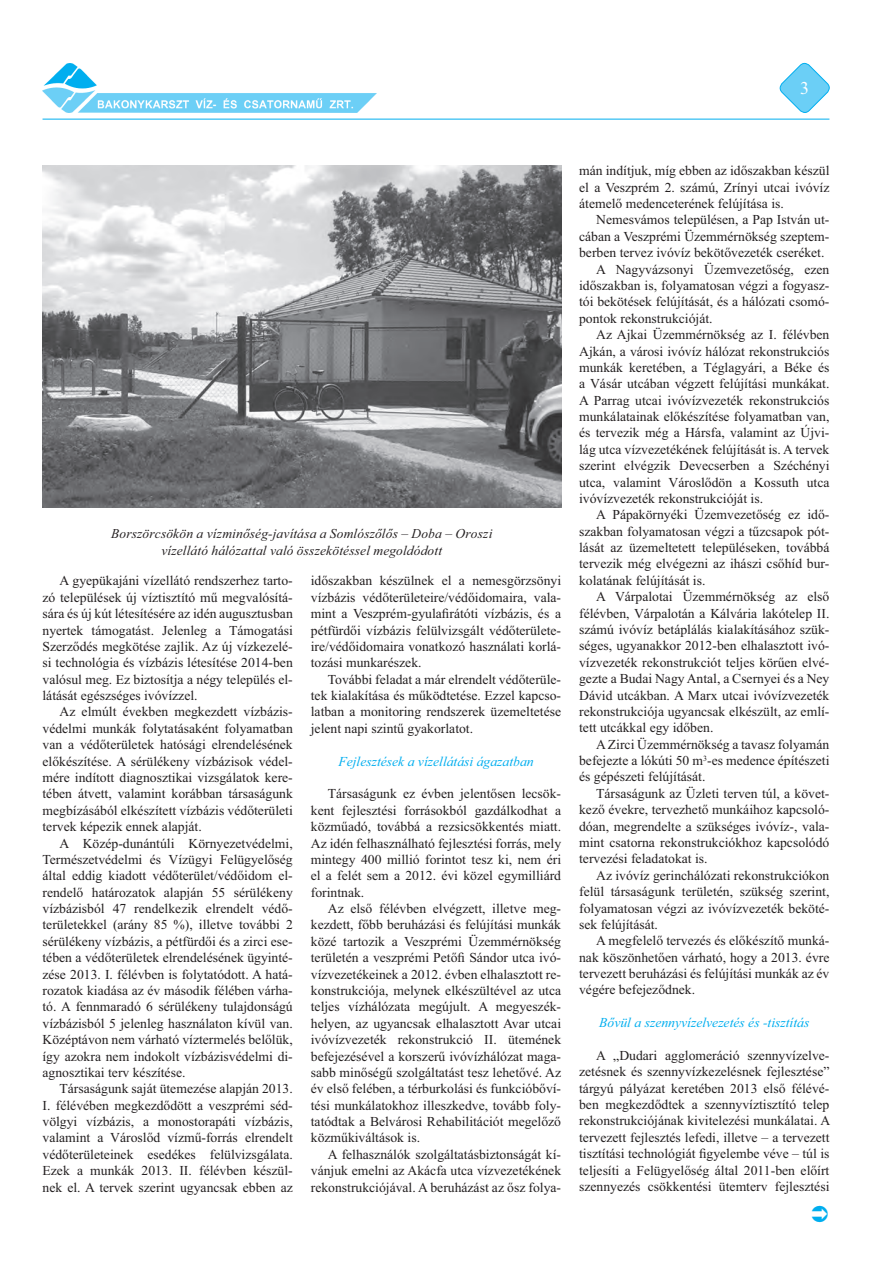
<style>
.page{position:relative;width:872px;height:1263px;background:#fff}
.page>*{position:absolute;margin:0;border:0;box-sizing:border-box;transform-origin:0 0}
.t1{font:18px "Times New Roman";color:#fff}
.t2{font:13.65px/16.4px "Times New Roman";color:#231f20;text-align:justify}
.t3{font:italic 13.65px "Times New Roman";color:#00aeef}
.t4{font:italic 13.5px/16.2px "Times New Roman";letter-spacing:.01em;color:#231f20;text-align:center}
</style>
<div class="page">
<svg style="left:779px;top:62px;width:51px;height:51px"></svg>
<img style="left:43px;top:63px;width:333px;height:50px">
<hr style="left:43px;top:119px;width:786px;height:1px;background:#00aeef">
<img style="left:43px;top:166px;width:518px;height:341px">
<h1 class="t1" style="left:800px;top:82px;width:10px">3</h1>
<p class="t4" style="left:111px;top:527px;width:383px">Borszörcsökön a vízminőség-javítása a Somlószőlős – Doba – Oroszi vízellátó hálózattal való összekötéssel megoldódott</p>
<p class="t2" style="left:43px;top:574px;width:252px;text-indent:17px">A gyepükajáni vízellátó rendszerhez tarto&shy;zó települések új víztisztító mű megvalósítá&shy;sára és új kút létesítésére az idén augusztusban nyertek támogatást. Jelenleg a Támogatási Szerződés megkötése zajlik. Az új vízkezelé&shy;si technológia és vízbázis létesítése 2014-ben valósul meg. Ez biztosítja a négy település el&shy;látását egészséges ivóvízzel.</p>
<p class="t2" style="left:43px;top:705px;width:252px;text-indent:17px">Az elmúlt években megkezdett vízbázis&shy;védelmi munkák folytatásaként folyamatban van a védőterületek hatósági elrendelésének előkészítése. A sérülékeny vízbázisok védel&shy;mére indított diagnosztikai vizsgálatok kere&shy;tében átvett, valamint korábban társaságunk megbízásából elkészített vízbázis védőterületi tervek képezik ennek alapját.</p>
<p class="t2" style="left:43px;top:836px;width:252px;text-indent:17px">A Közép-dunántúli Környezetvédelmi, Természetvédelmi és Vízügyi Felügyelőség által eddig kiadott védőterület/védőidom el&shy;rendelő határozatok alapján 55 sérülékeny vízbázisból 47 rendelkezik elrendelt védő&shy;területekkel (arány 85 %), illetve további 2 sérülékeny vízbázis, a pétfürdői és a zirci ese&shy;tében a védőterületek elrendelésének ügyinté&shy;zése 2013. I. félévben is folytatódott. A hatá&shy;rozatok kiadása az év második félében várha&shy;tó. A fennmaradó 6 sérülékeny tulajdonságú vízbázisból 5 jelenleg használaton kívül van.<br>Középtávon nem várható víztermelés belőlük, így azokra nem indokolt vízbázisvédelmi di&shy;agnosztikai terv készítése.</p>
<p class="t2" style="left:43px;top:1082px;width:252px;text-indent:17px">Társaságunk saját ütemezése alapján 2013.<br>I. félévében megkezdődött a veszprémi séd&shy;völgyi vízbázis, a monostorapáti vízbázis, valamint a Városlőd vízmű-forrás elrendelt védőterületeinek esedékes felülvizsgálata.<br>Ezek a munkák 2013. II. félévben készül&shy;nek el. A tervek szerint ugyancsak ebben az</p>
<p class="t2" style="left:311px;top:574px;width:252px">időszakban készülnek el a nemesgörzsönyi vízbázis védőterületeire/védőidomaira, vala&shy;mint a Veszprém-gyulafirátóti vízbázis, és a pétfürdői vízbázis felülvizsgált védőterülete&shy;ire/védőidomaira vonatkozó használati korlá&shy;tozási munkarészek.</p>
<p class="t2" style="left:311px;top:672px;width:252px;text-indent:17px">További feladat a már elrendelt védőterüle&shy;tek kialakítása és működtetése. Ezzel kapcso&shy;latban a monitoring rendszerek üzemeltetése jelent napi szintű gyakorlatot.</p>
<p class="t3" style="left:338px;top:756px;width:197px">Fejlesztések a vízellátási ágazatban</p>
<p class="t2" style="left:311px;top:787px;width:252px;text-indent:17px">Társaságunk ez évben jelentősen lecsök&shy;kent fejlesztési forrásokból gazdálkodhat a közműadó, továbbá a rezsicsökkentés miatt.<br>Az idén felhasználható fejlesztési forrás, mely mintegy 400 millió forintot tesz ki, nem éri el a felét sem a 2012. évi közel egymilliárd forintnak.</p>
<p class="t2" style="left:311px;top:902px;width:252px;text-indent:17px">Az első félévben elvégzett, illetve meg&shy;kezdett, főbb beruházási és felújítási munkák közé tartozik a Veszprémi Üzemmérnökség területén a veszprémi Petőfi Sándor utca ivó&shy;vízvezetékeinek a 2012. évben elhalasztott re&shy;konstrukciója, melynek elkészültével az utca teljes vízhálózata megújult. A megyeszék&shy;helyen, az ugyancsak elhalasztott Avar utcai ivóvízvezeték rekonstrukció II. ütemének befejezésével a korszerű ivóvízhálózat maga&shy;sabb minőségű szolgáltatást tesz lehetővé. Az év első felében, a térburkolási és funkcióbőví&shy;tési munkálatokhoz illeszkedve, tovább foly&shy;tatódtak a Belvárosi Rehabilitációt megelőző közműkiváltások is.</p>
<p class="t2" style="left:311px;top:1147px;width:252px;text-indent:17px">A felhasználók szolgáltatásbiztonságát kí&shy;vánjuk emelni az Akácfa utca vízvezetékének rekonstrukciójával. A beruházást az ősz folya-</p>
<p class="t2" style="left:579px;top:164px;width:252px">mán indítjuk, míg ebben az időszakban készül el a Veszprém 2. számú, Zrínyi utcai ivóvíz átemelő medenceterének felújítása is.</p>
<p class="t2" style="left:596px;top:213px;width:235px">Nemesvámos településen, a Pap István ut-</p>
<p class="t2" style="left:579px;top:229px;width:252px">cában a Veszprémi Üzemmérnökség szeptem-</p>
<p class="t2" style="left:579px;top:246px;width:247px">berben tervez ivóvíz bekötővezeték cseréket.</p>
<p class="t2" style="left:596px;top:262px;width:235px">A Nagyvázsonyi Üzemvezetőség, ezen</p>
<p class="t2" style="left:579px;top:279px;width:252px">időszakban is, folyamatosan végzi a fogyasz-</p>
<p class="t2" style="left:579px;top:295px;width:252px">tói bekötések felújítását, és a hálózati csomó-</p>
<p class="t2" style="left:579px;top:311px;width:135px">pontok rekonstrukcióját.</p>
<p class="t2" style="left:596px;top:328px;width:235px">Az Ajkai Üzemmérnökség az I. félévben</p>
<p class="t2" style="left:579px;top:344px;width:252px">Ajkán, a városi ivóvíz hálózat rekonstrukciós</p>
<p class="t2" style="left:579px;top:360px;width:252px">munkák keretében, a Téglagyári, a Béke és</p>
<p class="t2" style="left:579px;top:377px;width:252px">a Vásár utcában végzett felújítási munkákat.</p>
<p class="t2" style="left:579px;top:393px;width:252px">A Parrag utcai ivóvízvezeték rekonstrukciós</p>
<p class="t2" style="left:579px;top:410px;width:252px">munkálatainak előkészítése folyamatban van,</p>
<p class="t2" style="left:579px;top:426px;width:252px">és tervezik még a Hársfa, valamint az Újvi-</p>
<p class="t2" style="left:579px;top:442px;width:252px">lág utca vízvezetékének felújítását is. A tervek</p>
<p class="t2" style="left:579px;top:459px;width:252px">szerint elvégzik Devecserben a Széchényi</p>
<p class="t2" style="left:579px;top:475px;width:252px">utca, valamint Városlődön a Kossuth utca</p>
<p class="t2" style="left:579px;top:491px;width:185px">ivóvízvezeték rekonstrukcióját is.</p>
<p class="t2" style="left:596px;top:508px;width:235px">A Pápakörnyéki Üzemvezetőség ez idő-</p>
<p class="t2" style="left:579px;top:524px;width:252px">szakban folyamatosan végzi a tűzcsapok pót-</p>
<p class="t2" style="left:579px;top:541px;width:252px">lását az üzemeltetett településeken, továbbá</p>
<p class="t2" style="left:579px;top:557px;width:252px">tervezik még elvégezni az ihászi csőhíd bur-</p>
<p class="t2" style="left:579px;top:573px;width:128px">kolatának felújítását is.</p>
<p class="t2" style="left:596px;top:590px;width:235px">A Várpalotai Üzemmérnökség az első</p>
<p class="t2" style="left:579px;top:606px;width:252px">félévben, Várpalotán a Kálvária lakótelep II.</p>
<p class="t2" style="left:579px;top:622px;width:252px">számú ivóvíz betáplálás kialakításához szük-</p>
<p class="t2" style="left:579px;top:639px;width:252px">séges, ugyanakkor 2012-ben elhalasztott ivó-</p>
<p class="t2" style="left:579px;top:655px;width:252px">vízvezeték rekonstrukciót teljes körűen elvé-</p>
<p class="t2" style="left:579px;top:672px;width:252px">gezte a Budai Nagy Antal, a Csernyei és a Ney</p>
<p class="t2" style="left:579px;top:688px;width:252px">Dávid utcákban. A Marx utcai ivóvízvezeték</p>
<p class="t2" style="left:579px;top:704px;width:252px">rekonstrukciója ugyancsak elkészült, az emlí-</p>
<p class="t2" style="left:579px;top:721px;width:136px">tett utcákkal egy időben.</p>
<p class="t2" style="left:596px;top:737px;width:235px">A Zirci Üzemmérnökség a tavasz folyamán</p>
<p class="t2" style="left:579px;top:754px;width:252px">befejezte a lókúti 50 m<sup>3</sup>-es medence építészeti</p>
<p class="t2" style="left:579px;top:770px;width:128px">és gépészeti felújítását.</p>
<p class="t2" style="left:596px;top:786px;width:235px">Társaságunk az Üzleti terven túl, a követ-</p>
<p class="t2" style="left:579px;top:803px;width:252px">kező évekre, tervezhető munkáihoz kapcsoló-</p>
<p class="t2" style="left:579px;top:819px;width:252px">dóan, megrendelte a szükséges ivóvíz-, vala-</p>
<p class="t2" style="left:579px;top:835px;width:252px">mint csatorna rekonstrukciókhoz kapcsolódó</p>
<p class="t2" style="left:579px;top:852px;width:130px">tervezési feladatokat is.</p>
<p class="t2" style="left:596px;top:868px;width:235px">Az ivóvíz gerinchálózati rekonstrukciókon</p>
<p class="t2" style="left:579px;top:885px;width:252px">felül társaságunk területén, szükség szerint,</p>
<p class="t2" style="left:579px;top:901px;width:252px">folyamatosan végzi az ivóvízvezeték beköté-</p>
<p class="t2" style="left:579px;top:917px;width:80px">sek felújítását.</p>
<p class="t2" style="left:596px;top:934px;width:235px">A megfelelő tervezés és előkészítő munká-</p>
<p class="t2" style="left:579px;top:950px;width:252px">nak köszönhetően várható, hogy a 2013. évre</p>
<p class="t2" style="left:579px;top:966px;width:252px">tervezett beruházási és felújítási munkák az év</p>
<p class="t2" style="left:579px;top:983px;width:117px">végére befejeződnek.</p>
<p class="t3" style="left:599px;top:1017px;width:212px">Bővül a szennyvízelvezetés és -tisztítás</p>
<p class="t2" style="left:579px;top:1048px;width:252px;text-indent:17px">A „Dudari agglomeráció szennyvízelve&shy;zetésnek és szennyvízkezelésnek fejlesztése” tárgyú pályázat keretében 2013 első félévé&shy;ben megkezdődtek a szennyvíztisztító telep rekonstrukciójának kivitelezési munkálatai. A tervezett fejlesztés lefedi, illetve – a tervezett tisztítási technológiát figyelembe véve – túl is teljesíti a Felügyelőség által 2011-ben előírt szennyezés csökkentési ütemterv fejlesztési</p>
</div>
